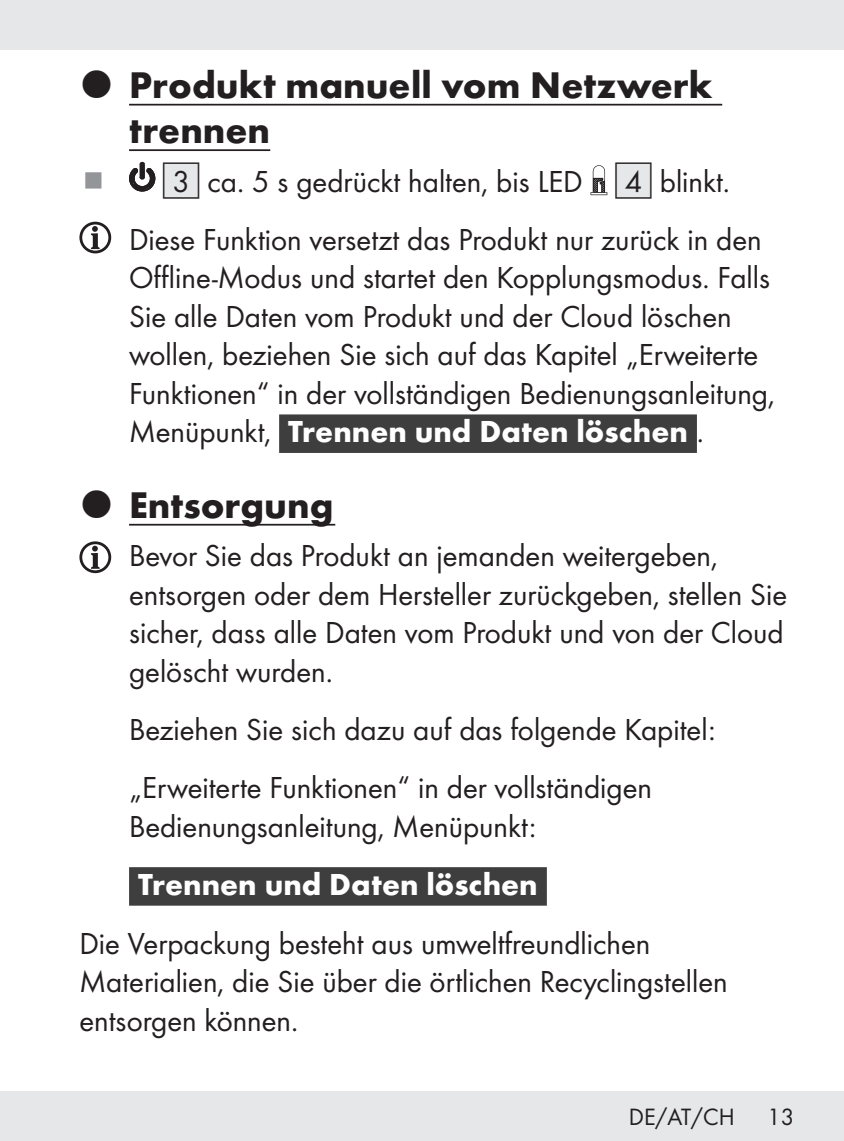
<style>
.page{position:relative;width:844px;height:1141px;background:#fff}
.page>*{position:absolute;margin:0;border:0;box-sizing:border-box;transform-origin:0 0}
.t1{font:700 38.5px/45.5px "Futura";color:#231f20}
.Indent_SB{font:31.5px/38.5px "Futura Boo";color:#231f20}
.Indent{font:31.5px/38.5px "Futura Boo";color:#231f20}
.Body_SB{font:31.5px/38.5px "Futura Boo";color:#231f20}
.Indent_SB-2{font:700 31.5px "Futura";color:#fff}
.t2{font:24.5px "Futura Boo";color:#231f20}
.s1{font-family:"IMP Lidl Num Box";font-size:27.65px;color:#e6e7e9}
.s2{font-family:"IMP Lidl Num Box";font-size:27.65px}
.s3{font-family:"Futura";font-weight:700;color:#3e3e3f}
.s4{font-family:"Futura";font-weight:700;color:#fff}
.s5{color:#3e3e3f}
</style>
<div class="page">
<div style="left:0;top:1091px;width:843px;height:50px;background:#e6e7e9"></div>
<div style="left:0;top:0;width:843px;height:50px;background:#e6e7e9"></div>
<hr style="left:129px;top:104px;width:593px;height:2px;background:#231f20">
<hr style="left:129px;top:149px;width:141px;height:2px;background:#231f20">
<div style="left:279px;top:414px;width:417px;height:39px;background:#3e3e3f"></div>
<hr style="left:129px;top:524px;width:206px;height:2px;background:#231f20">
<div style="left:129px;top:867px;width:417px;height:39px;background:#3e3e3f"></div>
<svg style="left:129px;top:162px;width:26px;height:30px"></svg>
<svg style="left:590px;top:165px;width:17px;height:30px"></svg>
<svg style="left:81px;top:223px;width:29px;height:29px"></svg>
<div style="left:79px;top:222px;width:32px;height:31px;border:3px solid #231f20;border-radius:50%"></div>
<svg style="left:91px;top:226px;width:9px;height:23px"></svg>
<svg style="left:81px;top:543px;width:29px;height:29px"></svg>
<div style="left:79px;top:541px;width:32px;height:32px;border:3px solid #231f20;border-radius:50%"></div>
<svg style="left:91px;top:546px;width:9px;height:23px"></svg>
<p class="t1" style="left:129px;top:59px;width:585px">Produkt manuell vom Netzwerk trennen</p>
<p class="Indent_SB" style="left:163px;top:160px;width:564px"><span class="s1">[</span><span class="s2">3]</span> ca. 5 s gedrückt halten, bis LED <span class="s1">[</span><span class="s2">4]</span> blinkt.</p>
<p class="Indent_SB" style="left:129px;top:219px;width:647px">Diese Funktion versetzt das Produkt nur zurück in den Offline-Modus und startet den Kopplungsmodus. Falls Sie alle Daten vom Produkt und der Cloud löschen wollen, beziehen Sie sich auf das Kapitel „Erweiterte Funktionen“ in der vollständigen Bedienungsanleitung, Menüpunkt, <span class="s3">{</span><span class="s4">Trennen und Daten löschen</span><span class="s3">}</span>.</p>
<p class="t1" style="left:129px;top:479px;width:206px">Entsorgung</p>
<p class="Indent" style="left:129px;top:535px;width:659px">Bevor Sie das Produkt an jemanden weitergeben, entsorgen oder dem Hersteller zurückgeben, stellen Sie sicher, dass alle Daten vom Produkt und von der Cloud gelöscht wurden.</p>
<p class="Indent_SB" style="left:129px;top:709px;width:588px">Beziehen Sie sich dazu auf das folgende Kapitel:</p>
<p class="Indent_SB" style="left:129px;top:767px;width:524px">„Erweiterte Funktionen“ in der vollständigen<br>Bedienungsanleitung, Menüpunkt:</p>
<p class="Indent_SB-2" style="left:129px;top:861px;width:419px"><span class="s5">{</span>Trennen und Daten löschen<span class="s5">}</span></p>
<p class="Body_SB" style="left:79px;top:922px;width:649px">Die Verpackung besteht aus umweltfreundlichen<br>Materialien, die Sie über die örtlichen Recyclingstellen entsorgen können.</p>
<p class="t2" style="left:628px;top:1100px;width:107px">DE/AT/CH</p>
<p class="t2" style="left:767px;top:1100px;width:29px">13</p>
</div>
